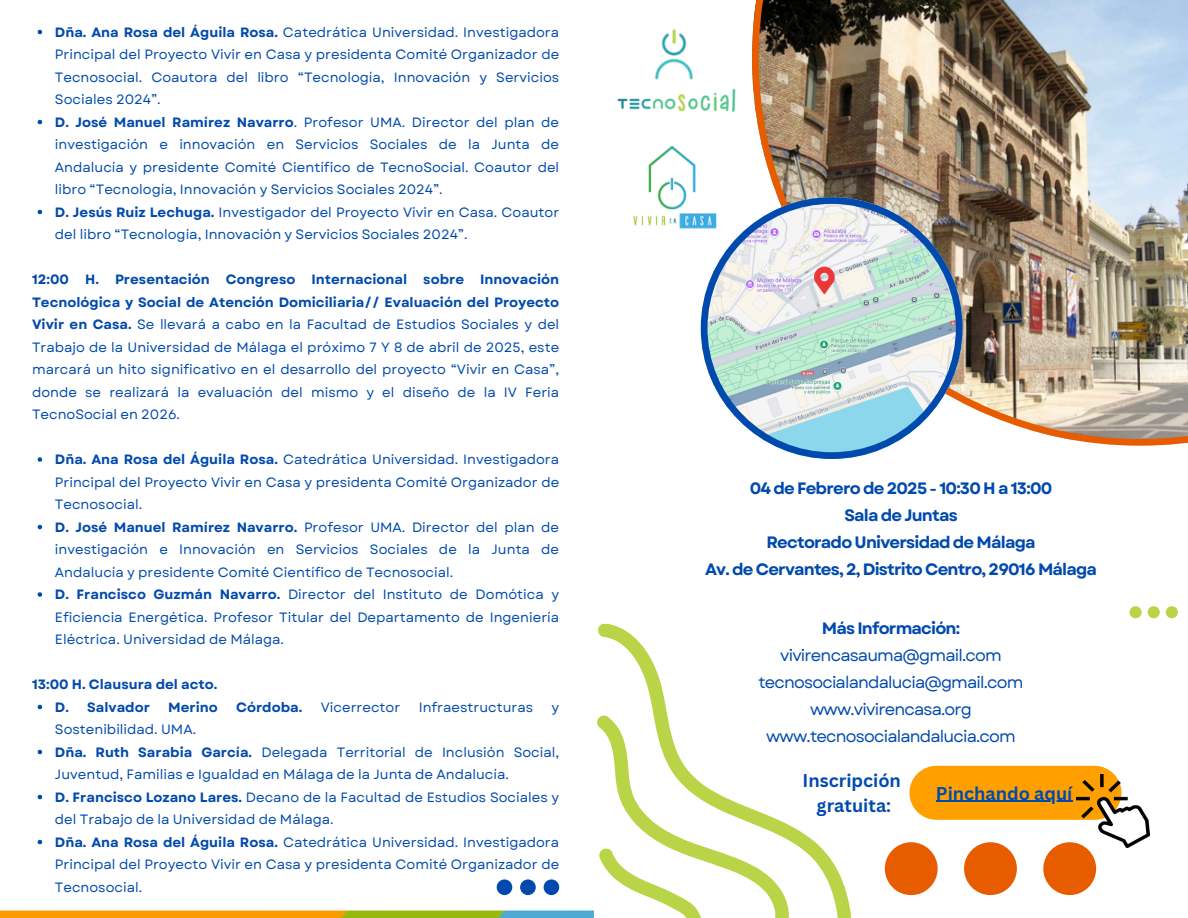
<style>
.page{position:relative;width:1188px;height:918px;background:#fff}
.page>*{position:absolute;margin:0;border:0;box-sizing:border-box;transform-origin:0 0}
.t1{font:700 18px/24.8px "Canva Sans";color:#004aad;text-align:center}
.t2{font:16.5px/27px "Garet";letter-spacing:-.05em;color:#004aad;text-align:center}
.t3{font:700 16.5px/27px "Garet";letter-spacing:-.05em;color:#004aad;text-align:center}
.t4{font:13.5px/22.5px "Garet";color:#004aad;text-align:justify}
.t5{font:700 13.5px "Garet";color:#004aad}
.s1{font-weight:700}
</style>
<div class="page">
<img style="left:752px;top:0;width:436px;height:446px">
<svg style="left:701px;top:197px;width:262px;height:262px"></svg>
<svg style="left:885px;top:842px;width:211px;height:53px"></svg>
<svg style="left:1130px;top:606px;width:48px;height:12px"></svg>
<svg style="left:497px;top:879px;width:62px;height:16px"></svg>
<img style="left:633px;top:145px;width:87px;height:87px">
<img style="left:654px;top:29px;width:40px;height:51px">
<img style="left:617px;top:88px;width:119px;height:24px">
<svg style="left:598px;top:623px;width:253px;height:295px"></svg>
<svg style="left:597px;top:712px;width:193px;height:206px"></svg>
<img style="left:0;top:910px;width:594px;height:8px">
<div style="left:909px;top:766px;width:212px;height:54px;background:#ff9f00;border-radius:27px"></div>
<hr style="left:936px;top:801px;width:137px;height:1px;background:#004aad">
<img style="left:1076px;top:775px;width:73px;height:73px">
<svg style="left:38px;top:30px;width:4px;height:4px"></svg>
<svg style="left:38px;top:120px;width:4px;height:4px"></svg>
<svg style="left:38px;top:210px;width:4px;height:4px"></svg>
<svg style="left:38px;top:457px;width:4px;height:5px"></svg>
<svg style="left:38px;top:525px;width:4px;height:4px"></svg>
<svg style="left:38px;top:592px;width:4px;height:5px"></svg>
<svg style="left:38px;top:705px;width:4px;height:4px"></svg>
<svg style="left:38px;top:750px;width:4px;height:4px"></svg>
<svg style="left:38px;top:795px;width:4px;height:4px"></svg>
<svg style="left:38px;top:840px;width:4px;height:4px"></svg>
<p class="t4" style="left:55px;top:21px;width:506px"><span class="s1">Dña. Ana Rosa del Águila Rosa.</span> Catedrática Universidad. Investigadora Principal del Proyecto Vivir en Casa y presidenta Comité Organizador de Tecnosocial. Coautora del libro “Tecnología, Innovación y Servicios Sociales 2024”.</p>
<h3 class="t4" style="left:55px;top:111px;width:506px"><span class="s1">D. José Manuel Ramírez Navarro</span>. Profesor UMA. Director del plan de investigación e innovación en Servicios Sociales de la Junta de Andalucía y presidente Comité Científico de TecnoSocial. Coautor del libro “Tecnología, Innovación y Servicios Sociales 2024”.</h3>
<p class="t4" style="left:55px;top:201px;width:506px"><span class="s1">D. Jesús Ruiz Lechuga.</span> Investigador del Proyecto Vivir en Casa. Coautor del libro “Tecnología, Innovación y Servicios Sociales 2024”.</p>
<p class="t4" style="left:32px;top:268px;width:529px"><span class="s1">12:00 H. Presentación Congreso Internacional sobre Innovación Tecnológica y Social de Atención Domiciliaria// Evaluación del Proyecto Vivir en Casa.</span> Se llevará a cabo en la Facultad de Estudios Sociales y del Trabajo de la Universidad de Málaga el próximo 7 Y 8 de abril de 2025, este marcará un hito significativo en el desarrollo del proyecto “Vivir en Casa”, donde se realizará la evaluación del mismo y el diseño de la IV Feria TecnoSocial en 2026.</p>
<p class="t4" style="left:55px;top:448px;width:506px"><span class="s1">Dña. Ana Rosa del Águila Rosa.</span> Catedrática Universidad. Investigadora Principal del Proyecto Vivir en Casa y presidenta Comité Organizador de Tecnosocial.</p>
<p class="t4" style="left:55px;top:516px;width:506px"><span class="s1">D. José Manuel Ramírez Navarro.</span> Profesor UMA. Director del plan de investigación e Innovación en Servicios Sociales de la Junta de Andalucía y presidente Comité Científico de Tecnosocial.</p>
<p class="t4" style="left:55px;top:583px;width:506px"><span class="s1">D. Francisco Guzmán Navarro.</span> Director del Instituto de Domótica y Eficiencia Energética. Profesor Titular del Departamento de Ingeniería Eléctrica. Universidad de Málaga.</p>
<p class="t5" style="left:32px;top:675px;width:187px">13:00 H. Clausura del acto.</p>
<p class="t5" style="left:55px;top:697px;width:97px">D. Salvador</p>
<p class="t5" style="left:168px;top:697px;width:51px">Merino</p>
<p class="t5" style="left:236px;top:697px;width:68px">Córdoba.</p>
<p class="t4" style="left:321px;top:696px;width:81px">Vicerrector</p>
<p class="t4" style="left:419px;top:696px;width:116px">Infraestructuras</p>
<p class="t4" style="left:552px;top:696px;width:9px">y</p>
<p class="t4" style="left:55px;top:718px;width:143px">Sostenibilidad. UMA.</p>
<p class="t4" style="left:55px;top:741px;width:506px"><span class="s1">Dña. Ruth Sarabia García.</span> Delegada Territorial de Inclusión Social,<br>Juventud, Familias e Igualdad en Málaga de la Junta de Andalucía.</p>
<p class="t4" style="left:55px;top:786px;width:506px"><span class="s1">D. Francisco Lozano Lares.</span> Decano de la Facultad de Estudios Sociales y del Trabajo de la Universidad de Málaga.</p>
<p class="t4" style="left:55px;top:831px;width:506px"><span class="s1">Dña. Ana Rosa del Águila Rosa.</span> Catedrática Universidad. Investigadora Principal del Proyecto Vivir en Casa y presidenta Comité Organizador de Tecnosocial.</p>
<p class="t3" style="left:705px;top:475px;width:394px">04 de Febrero de 2025 - 10:30 H a 13:00<br>Sala de Juntas<br>Rectorado Universidad de Málaga<br>Av. de Cervantes, 2, Distrito Centro, 29016 Málaga</p>
<p class="t2" style="left:758px;top:614px;width:267px"><span class="s1">Más Información: </span>vivirencasauma@gmail.com tecnosocialandalucia@gmail.com www.vivirencasa.org www.tecnosocialandalucia.com</p>
<p class="t1" style="left:803px;top:768px;width:100px">Inscripción gratuita:</p>
<p class="t1" style="left:936px;top:780px;width:138px">Pinchando aquí</p>
</div>
